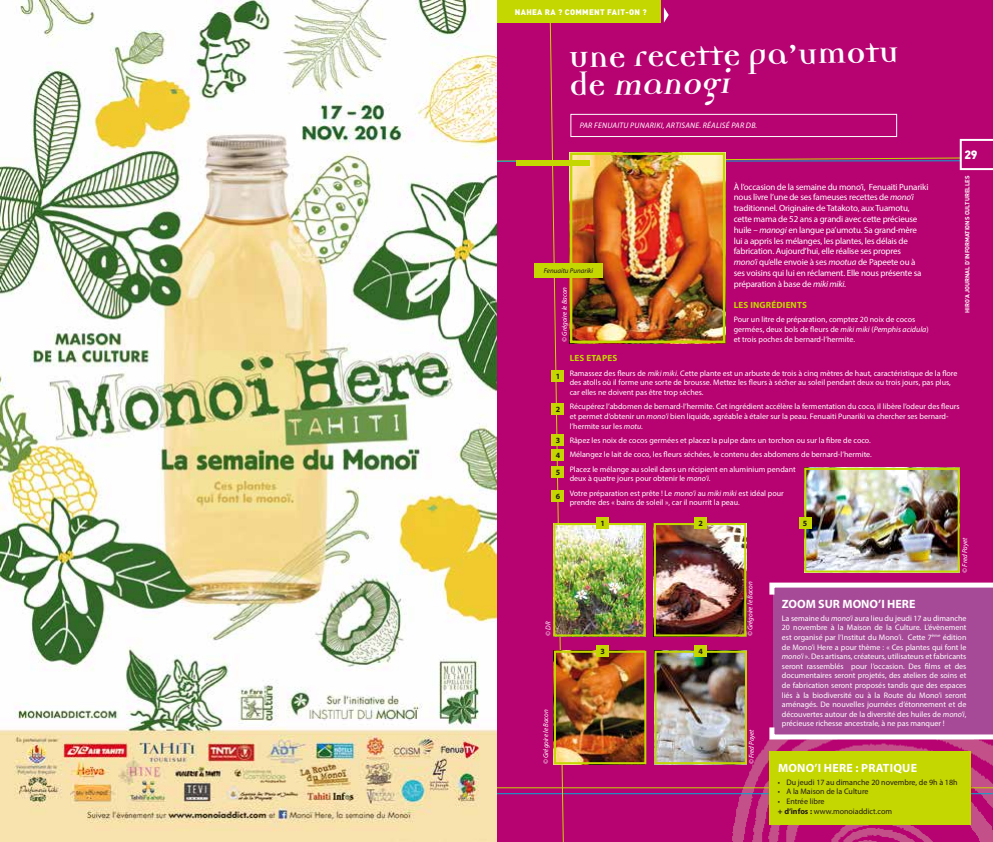
<style>
.page{position:relative;width:993px;height:842px;background:#fff}
.page>*{position:absolute;margin:0;border:0;box-sizing:border-box;transform-origin:0 0}
.t1{font:700 35px/28px "Democratica";color:#fff}
.t2{font:700 12px "Myriad Pro";letter-spacing:.02em;color:#fff}
.t3{font:900 12px "DIN";color:#fff}
.t4{font:9px/10.8px "Myriad Pro";letter-spacing:-.02em;color:#fff}
.t5{font:700 9px "Myriad Pro";letter-spacing:.02em;color:#c4d700}
.t6{font:8px/9.6px "Myriad Pro";color:#fff}
.t7{font:8px/9.6px "Myriad Pro";color:#231916}
.t8{font:italic 8px "Myriad Pro";letter-spacing:.03em;color:#fff}
.t9{font:900 8px "DIN";letter-spacing:.04em;color:#fff}
.t10{font:700 8px/15px "Myriad Pro";color:#231916}
.t11{font:italic 7px "Myriad Pro";color:#fff}
.t12{font:italic 7px "Myriad Pro";letter-spacing:-.005em;color:#231916}
.t13{font:700 6px "DIN";color:#fff}
.s1{font-style:italic}
.s2{font-weight:700}
</style>
<div class="page">
<img style="left:0;top:0;width:992px;height:842px">
<div style="left:769px;top:751px;width:201px;height:74px;background:#c4d700"></div>
<div style="left:534px;top:263px;width:68px;height:15px;background:#c4d700"></div>
<p class="t9" style="left:514px;top:6px;width:133px">NAHEA RA ? COMMENT FAIT-ON ?</p>
<h1 class="t1" style="left:568px;top:47px;width:331px;rotate:-1deg">Une recette pa’umotu de <span class="s1">manogi</span></h1>
<p class="t8" style="left:579px;top:121px;width:179px">Par Fenuaitu Punariki, artisane. Réal isé par DB.</p>
<p class="t12" style="left:543px;top:266px;width:51px">Fenuaitu Punariki</p>
<p class="t11" style="left:560px;top:342px;width:56px;rotate:-90deg">© Grégoire le Bacon</p>
<p class="t4" style="left:733px;top:181px;width:196px">À l’occasion de la semaine du mono’i, Fenuaiti Punariki nous livre l’une de ses fameuses recettes de <span class="s1">mono’i </span>traditionnel. Originaire de Tatakoto, aux Tuamotu, cette mama de 52 ans a grandi avec cette précieuse huile – <span class="s1">manogi</span> en langue pa’umotu. Sa grand-mère<br>lui a appris les mélanges, les plantes, les délais de fabrication. Aujourd’hui, elle réalise ses propres<br><span class="s1">mono’i</span> qu’elle envoie à ses <span class="s1">mootua</span> de Papeete ou à ses voisins qui lui en réclament. Elle nous présente sa préparation à base de <span class="s1">miki miki</span>.</p>
<p class="t5" style="left:733px;top:299px;width:75px">LES INGRÉDIENTS</p>
<p class="t6" style="left:733px;top:315px;width:196px">Pour un litre de préparation, comptez 20 noix de cocos germées, deux bols de fleurs de <span class="s1">miki miki</span> (<span class="s1">Pemphis acidula</span>)</p>
<p class="t6" style="left:733px;top:334px;width:123px">et trois poches de bernard-l’hermite.</p>
<h2 class="t3" style="left:964px;top:147px;width:14px">29</h2>
<p class="t13" style="left:963px;top:313px;width:139px;rotate:-90deg">HIRO’A JOURNAL D’INFORMATIONS CULTURELLES</p>
<p class="t10" style="left:555px;top:368px;width:6px">1</p>
<p class="t10" style="left:555px;top:402px;width:6px">2</p>
<p class="t10" style="left:555px;top:432px;width:6px">3<br>4</p>
<p class="t10" style="left:555px;top:465px;width:6px">5</p>
<p class="t10" style="left:555px;top:489px;width:6px">6</p>
<p class="t11" style="left:543px;top:636px;width:15px;rotate:-90deg">© DR</p>
<p class="t11" style="left:541px;top:764px;width:56px;rotate:-90deg">© Grégoire le Bacon</p>
<p class="t5" style="left:569px;top:352px;width:48px">LES ETAPES</p>
<p class="t6" style="left:569px;top:368px;width:389px">Ramassez des fleurs de <span class="s1">miki miki</span>. Cette plante est un arbuste de trois à cinq mètres de haut, caractéristique de la flore des atolls où il forme une sorte de brousse. Mettez les fleurs à sécher au soleil pendant deux ou trois jours, pas plus, car elles ne doivent pas être trop sèches.</p>
<p class="t6" style="left:569px;top:402px;width:391px">Récupérez l’abdomen de bernard-l’hermite. Cet ingrédient accélère la fermentation du coco, il libère l’odeur des fleurs et permet d’obtenir un <span class="s1">mono’i</span> bien liquide, agréable à étaler sur la peau. Fenuaiti Punariki va chercher ses bernard&shy;l’hermite sur les <span class="s1">motu</span>.</p>
<p class="t6" style="left:569px;top:433px;width:303px;line-height:14.4px">Râpez les noix de cocos germées et placez la pulpe dans un torchon ou sur la fibre de coco.<br>Mélangez le lait de coco, les fleurs séchées, le contenu des abdomens de bernard-l’hermite.<br>Placez le mélange au soleil dans un récipient en aluminium pendant</p>
<p class="t6" style="left:569px;top:471px;width:215px;line-height:14.4px">deux à quatre jours pour obtenir le <span class="s1">mono’i</span>.<br>Votre préparation est prête ! Le <span class="s1">mono’i</span> au <span class="s1">miki miki</span> est idéal pour</p>
<p class="t6" style="left:569px;top:498px;width:171px">prendre des « bains de soleil », car il nourrit la peau.</p>
<p class="t10" style="left:600px;top:516px;width:6px">1</p>
<p class="t10" style="left:698px;top:516px;width:6px">2</p>
<p class="t10" style="left:600px;top:644px;width:6px">3</p>
<p class="t10" style="left:698px;top:644px;width:6px">4</p>
<p class="t11" style="left:745px;top:636px;width:56px;rotate:-90deg">© Grégoire le Bacon</p>
<p class="t11" style="left:746px;top:764px;width:37px;rotate:-90deg">© Fred Payet</p>
<p class="t10" style="left:802px;top:516px;width:6px">5</p>
<p class="t11" style="left:960px;top:572px;width:37px;rotate:-90deg">© Fred Payet</p>
<h2 class="t2" style="left:781px;top:596px;width:81px">ZOOM SUR MONO</h2>
<h2 class="t2" style="left:878px;top:596px;width:39px">’I HERE</h2>
<p class="t6" style="left:781px;top:613px;width:186px;text-align:justify">La semaine du <span class="s1">mono’i</span> aura lieu du jeudi 17 au dimanche 20 novembre à la Maison de la Culture. L’évènement est organisé par l’Institut du Mono’i. Cette 7<sup>ème</sup> édition de Mono’i Here a pour thème : « Ces plantes qui font le <span class="s1">mono’i</span> ». Des artisans, créateurs, utilisateurs et fabricants seront rassemblés pour l’occasion. Des films et des documentaires seront projetés, des ateliers de soins et de fabrication seront proposés tandis que des espaces liés à la biodiversité ou à la Route du Mono’i seront aménagés. De nouvelles journées d’étonnement et de découvertes autour de la diversité des huiles de <span class="s1">mono’i</span>, précieuse richesse ancestrale, à ne pas manquer !</p>
<h2 class="t2" style="left:777px;top:760px;width:124px">MONO’I HERE : PRATIQUE</h2>
<p class="t7" style="left:777px;top:777px;width:181px">• Du jeudi 17 au dimanche 20 novembre, de 9h à 18h</p>
<p class="t7" style="left:777px;top:787px;width:92px">• A la Maison de la Culture</p>
<p class="t7" style="left:777px;top:796px;width:116px">• Entrée libre<br><span class="s2">+ D’INFOS :</span> www.monoiaddict.com</p>
</div>
